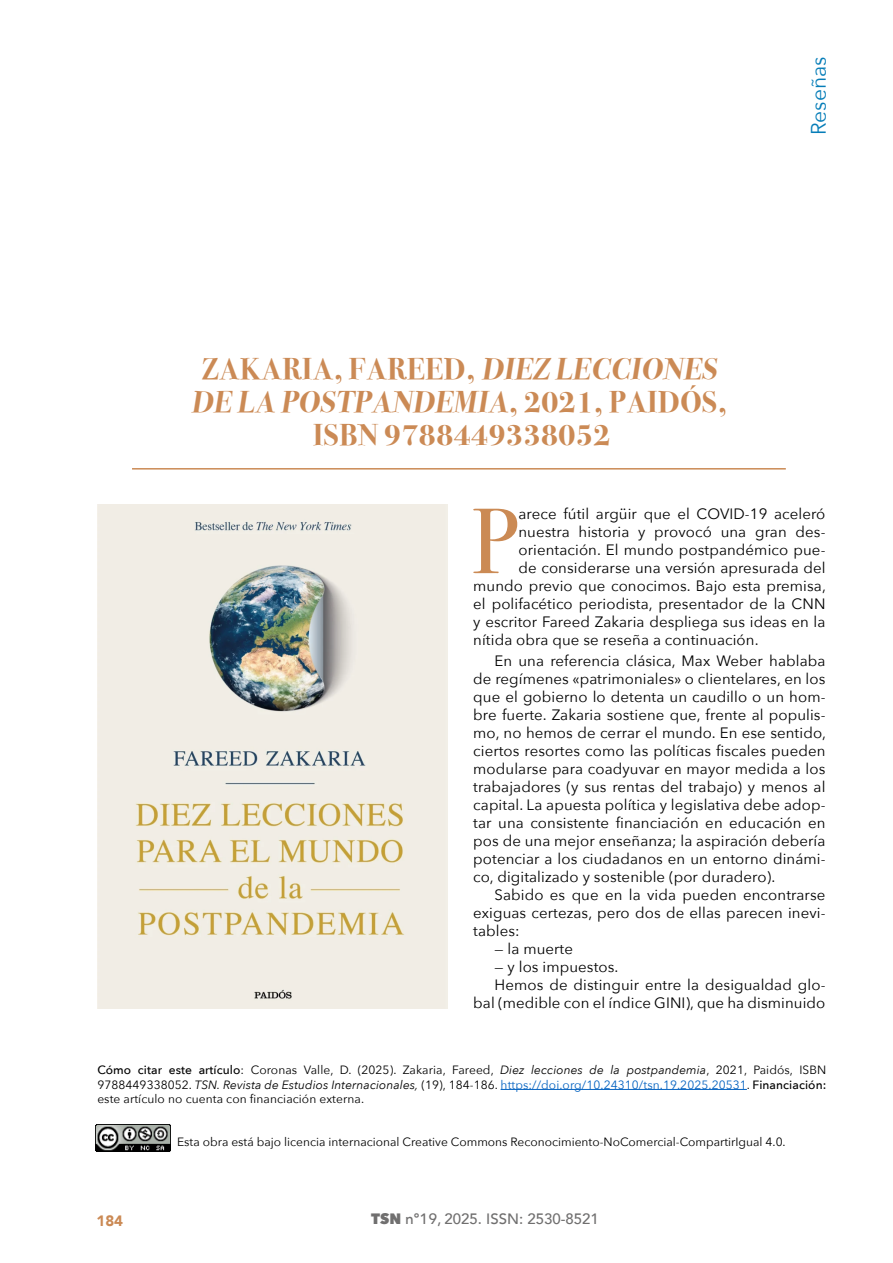
<style>
.page{position:relative;width:893px;height:1263px;background:#fff}
.page>*{position:absolute;margin:0;border:0;box-sizing:border-box;transform-origin:0 0}
.t1{font:92.55px "Bodoni Svty Two ITCTT";color:#cb8a54}
.t2{font:700 30px/33px "Bodoni Svty Two ITCTT";letter-spacing:.02em;color:#cb8a55;text-align:center}
.t3{font:21px "Avenir Next";color:#067db8}
.t4{font:15px/18px "Avenir Next";letter-spacing:.005em;color:#000;text-align:justify}
.t5{font:500 15px "Avenir";color:#706f6f}
.t6{font:900 15px "Avenir";color:#cb8a55}
.t7{font:12px/14.4px "Avenir Next";color:#000;text-align:justify}
.s1{font-style:italic}
.s2{font-weight:500}
.s3{color:#0563c1}
.s4{font-family:"Avenir Next";font-weight:800}
.s5{font-family:"Avenir Next"}
</style>
<div class="page">
<hr style="left:132px;top:468px;width:654px;height:2px;background:#cb8a55">
<img style="left:95px;top:1125px;width:76px;height:26px">
<hr style="left:501px;top:1089px;width:246px;height:1px;background:#0563c1">
<img style="left:97px;top:504px;width:351px;height:504px">
<h3 class="t3" style="left:801px;top:135px;width:80px;rotate:-90deg">Reseñas</h3>
<h2 class="t2" style="left:191px;top:350px;width:538px">ZAKARIA, FAREED, <span class="s1">DIEZ LECCIONES<br>DE LA POSTPANDEMIA</span>, 2 0 2 1 , P A I D Ó S ,<br>ISBN 9788449338052</h2>
<h1 class="t1" style="left:471px;top:466px;width:48px">P</h1>
<p class="t4" style="left:518px;top:504px;width:308px">arece fútil argüir que el COVID-19 aceleró</p>
<p class="t4" style="left:518px;top:522px;width:308px">nuestra historia y provocó una gran des-</p>
<p class="t4" style="left:518px;top:540px;width:308px">orientación. El mundo postpandémico pue-</p>
<p class="t4" style="left:518px;top:558px;width:309px">de considerarse una versión apresurada del</p>
<p class="t4" style="left:473px;top:576px;width:354px">mundo previo que conocimos. Bajo esta premisa,</p>
<p class="t4" style="left:473px;top:594px;width:354px">el polifacético periodista, presentador de la CNN</p>
<p class="t4" style="left:473px;top:612px;width:354px">y escritor Fareed Zakaria despliega sus ideas en la</p>
<p class="t4" style="left:473px;top:630px;width:287px">nítida obra que se reseña a continuación.</p>
<p class="t4" style="left:473px;top:651px;width:354px;text-indent:21px">En una referencia clásica, Max Weber hablaba de regímenes «patrimoniales» o clientelares, en los que el gobierno lo detenta un caudillo o un hom&shy;bre fuerte. Zakaria sostiene que, frente al populis&shy;mo, no hemos de cerrar el mundo. En ese sentido, ciertos resortes como las políticas fiscales pueden modularse para coadyuvar en mayor medida a los trabajadores (y sus rentas del trabajo) y menos al capital. La apuesta política y legislativa debe adop&shy;tar una consistente financiación en educación en pos de una mejor enseñanza; la aspiración debería potenciar a los ciudadanos en un entorno dinámi&shy;co, digitalizado y sostenible (por duradero).</p>
<p class="t4" style="left:473px;top:885px;width:354px;text-indent:21px">Sabido es que en la vida pueden encontrarse exiguas certezas, pero dos de ellas parecen inevi&shy;tables:</p>
<p class="t4" style="left:495px;top:939px;width:80px">— la muerte</p>
<p class="t4" style="left:495px;top:957px;width:125px">— y los impuestos.</p>
<p class="t4" style="left:495px;top:975px;width:332px">Hemos de distinguir entre la desigualdad glo-</p>
<p class="t4" style="left:473px;top:993px;width:354px">bal (medible con el índice GINI), que ha disminuido</p>
<p class="t7" style="left:97px;top:1062px;width:730px"><span class="s2">Cómo citar este artículo</span>: Coronas Valle, D. (2025). Zakaria, Fareed, <span class="s1">Diez lecciones de la postpandemia</span>, 2021, Paidós, ISBN 9788449338052. <span class="s1">TSN. Revista de Estudios Internacionales,</span> (19), 184-186. <span class="s3">https://doi.org/10.24310/tsn.19.2025.20531</span>. <span class="s2">Financiación: </span>este artículo no cuenta con financiación externa.</p>
<p class="t7" style="left:177px;top:1134px;width:610px">Esta obra está bajo licencia internacional Creative Commons Reconocimiento-NoComercial-CompartirIgual 4.0.</p>
<p class="t6" style="left:97px;top:1208px;width:28px">184</p>
<p class="t5" style="left:371px;top:1206px;width:229px"><span class="s4">TSN</span> <span class="s5">nº19,</span> 2025. ISSN: 2530-8521</p>
</div>
